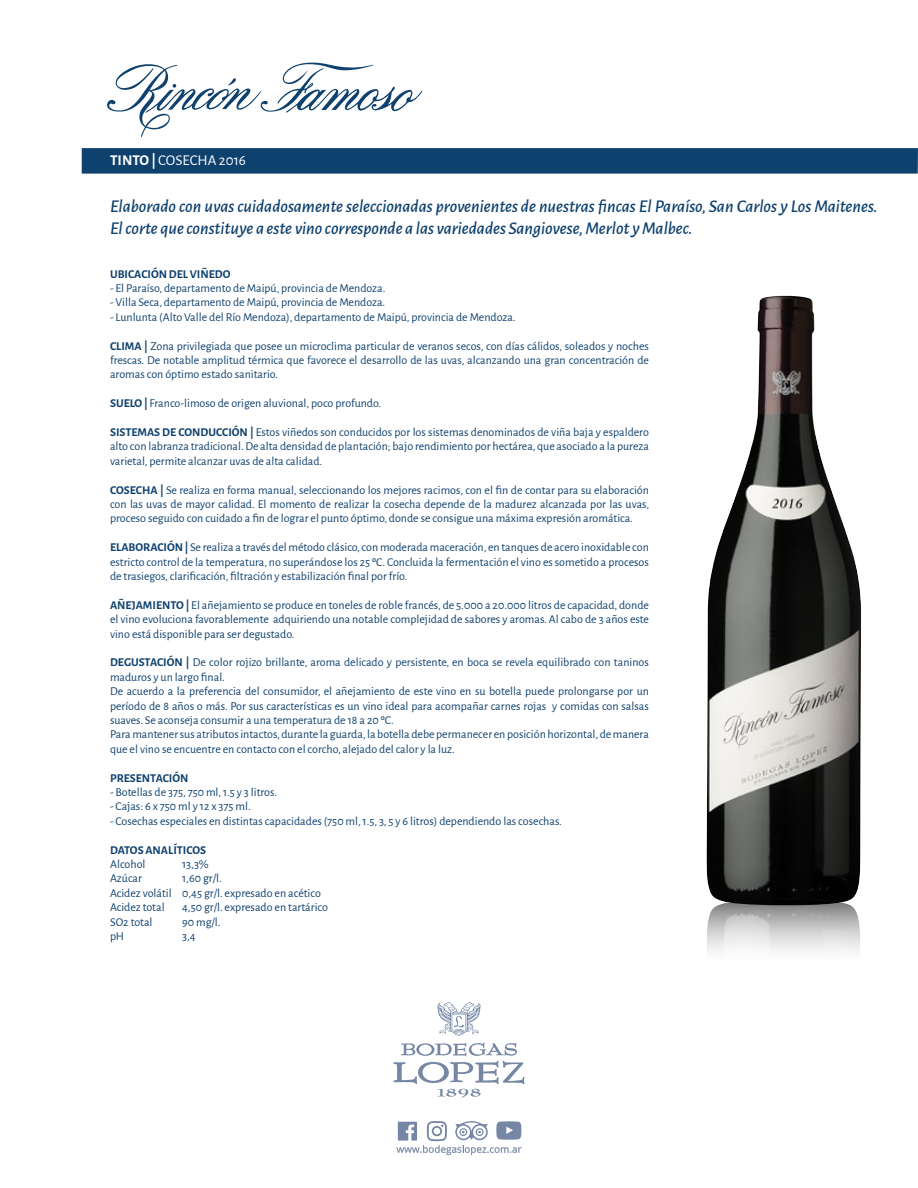
<style>
.page{position:relative;width:918px;height:1188px;background:#fff}
.page>*{position:absolute;margin:0;border:0;box-sizing:border-box;transform-origin:0 0}
.t1{font:italic 500 18px/21.6px "Alegreya Sans";color:#0f416e}
.t2{font:15px "Alegreya Sans";color:#fff}
.t3{font:12px/14.4px "Alegreya Sans";color:#0f416e;text-align:justify}
.t4{font:700 12px "Alegreya Sans";color:#0f416e}
.s1{font-weight:700}
</style>
<div class="page">
<svg style="left:107px;top:62px;width:315px;height:75px"></svg>
<img style="left:706px;top:296px;width:155px;height:604px">
<img style="left:707px;top:900px;width:153px;height:51px">
<div style="left:82px;top:148px;width:836px;height:26px;background:#0f416e"></div>
<svg style="left:437px;top:1002px;width:44px;height:34px"></svg>
<svg style="left:394px;top:1043px;width:130px;height:55px"></svg>
<svg style="left:396px;top:1121px;width:126px;height:34px"></svg>
<p class="t2" style="left:110px;top:150px;width:137px"><span class="s1">TINTO |</span> COSECHA 2016</p>
<h1 class="t1" style="left:110px;top:195px;width:769px">Elaborado con uvas cuidadosamente seleccionadas provenientes de nuestras fincas El Paraíso, San Carlos y Los Maitenes.<br>El corte que constituye a este vino corresponde a las variedades Sangiovese, Merlot y Malbec.</h1>
<p class="t4" style="left:110px;top:265px;width:122px">UBICACIÓN DEL VIÑEDO</p>
<p class="t3" style="left:110px;top:280px;width:277px">- El Paraíso, departamento de Maipú, provincia de Mendoza.</p>
<p class="t3" style="left:110px;top:295px;width:277px">- Villa Seca, departamento de Maipú, provincia de Mendoza.</p>
<p class="t3" style="left:110px;top:309px;width:407px">- Lunlunta (Alto Valle del Río Mendoza), departamento de Maipú, provincia de Mendoza.</p>
<p class="t3" style="left:110px;top:338px;width:540px"><span class="s1">CLIMA |</span> Zona privilegiada que posee un microclima particular de veranos secos, con días cálidos, soleados y noches frescas. De notable amplitud térmica que favorece el desarrollo de las uvas, alcanzando una gran concentración de aromas con óptimo estado sanitario.</p>
<p class="t3" style="left:110px;top:396px;width:273px"><span class="s1">SUELO |</span> Franco-limoso de origen aluvional, poco profundo.</p>
<p class="t3" style="left:110px;top:424px;width:540px"><span class="s1">SISTEMAS DE CONDUCCIÓN |</span> Estos viñedos son conducidos por los sistemas denominados de viña baja y espaldero alto con labranza tradicional. De alta densidad de plantación; bajo rendimiento por hectárea, que asociado a la pureza varietal, permite alcanzar uvas de alta calidad.</p>
<p class="t3" style="left:110px;top:482px;width:541px"><span class="s1">COSECHA |</span> Se realiza en forma manual, seleccionando los mejores racimos, con el fin de contar para su elaboración con las uvas de mayor calidad. El momento de realizar la cosecha depende de la madurez alcanzada por las uvas, proceso seguido con cuidado a fin de lograr el punto óptimo, donde se consigue una máxima expresión aromática.</p>
<p class="t3" style="left:110px;top:540px;width:540px"><span class="s1">ELABORACIÓN |</span> Se realiza a través del método clásico, con moderada maceración, en tanques de acero inoxidable con estricto control de la temperatura, no superándose los 25 ºC. Concluida la fermentación el vino es sometido a procesos de trasiegos, clarificación, filtración y estabilización final por frío.</p>
<p class="t3" style="left:110px;top:597px;width:540px"><span class="s1">AÑEJAMIENTO |</span> El añejamiento se produce en toneles de roble francés, de 5.000 a 20.000 litros de capacidad, donde el vino evoluciona favorablemente adquiriendo una notable complejidad de sabores y aromas. Al cabo de 3 años este vino está disponible para ser degustado.</p>
<p class="t3" style="left:110px;top:655px;width:540px;text-align:left"><span class="s1">DEGUSTACIÓN |</span> De color rojizo brillante, aroma delicado y persistente, en boca se revela equilibrado con taninos maduros y un largo final.<br>De acuerdo a la preferencia del consumidor, el añejamiento de este vino en su botella puede prolongarse por un período de 8 años o más. Por sus características es un vino ideal para acompañar carnes rojas y comidas con salsas suaves. Se aconseja consumir a una temperatura de 18 a 20 ºC.<br>Para mantener sus atributos intactos, durante la guarda, la botella debe permanecer en posición horizontal, de manera que el vino se encuentre en contacto con el corcho, alejado del calor y la luz.</p>
<p class="t4" style="left:110px;top:769px;width:80px">PRESENTACIÓN</p>
<p class="t3" style="left:110px;top:784px;width:169px">- Botellas de 375, 750 ml, 1.5 y 3 litros.</p>
<p class="t3" style="left:110px;top:799px;width:142px">- Cajas: 6 x 750 ml y 12 x 375 ml.</p>
<p class="t3" style="left:110px;top:813px;width:454px">- Cosechas especiales en distintas capacidades (750 ml, 1.5, 3, 5 y 6 litros) dependiendo las cosechas.</p>
<p class="t4" style="left:110px;top:841px;width:98px">DATOS ANALÍTICOS</p>
<p class="t3" style="left:110px;top:856px;width:37px">Alcohol</p>
<p class="t3" style="left:182px;top:856px;width:28px">13,3%</p>
<p class="t3" style="left:110px;top:871px;width:33px">Azúcar</p>
<p class="t3" style="left:110px;top:871px;width:212px;text-align:left;text-indent:72px">1,60 gr/l.<br>Acidez volátil 0,45 gr/l. expresado en acético<br>Acidez total</p>
<p class="t3" style="left:182px;top:900px;width:147px">4,50 gr/l. expresado en tartárico</p>
<p class="t3" style="left:110px;top:914px;width:44px">SO2 total</p>
<p class="t3" style="left:182px;top:914px;width:40px">90 mg/l.</p>
<p class="t3" style="left:110px;top:928px;width:16px">pH</p>
<p class="t3" style="left:182px;top:928px;width:15px">3,4</p>
</div>
